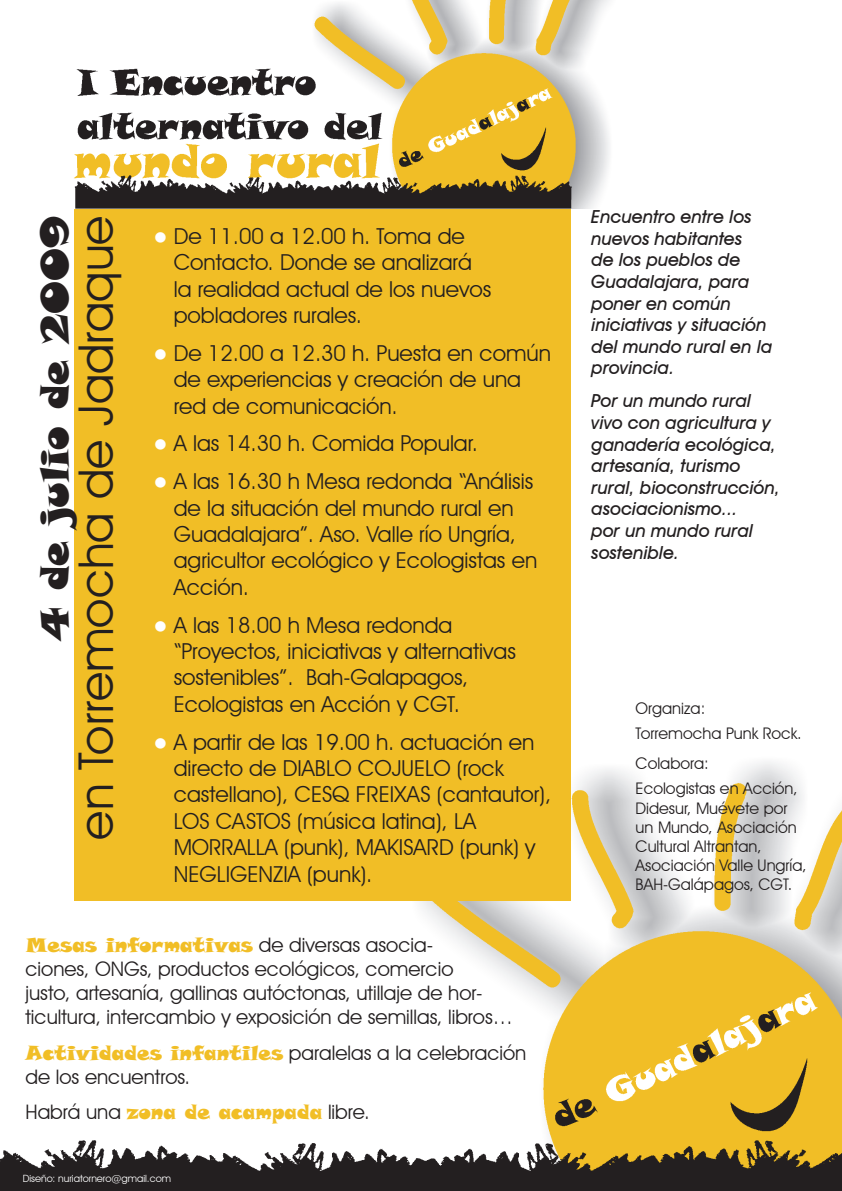
<style>
.page{position:relative;width:842px;height:1191px;background:#fff}
.page>*{position:absolute;margin:0;border:0;box-sizing:border-box;transform-origin:0 0}
.t1{font:48px "Avant Garde IT Cby BT";color:#231f20}
.t2{font:39px "Snap ITC";color:#231f20}
.t3{font:22px/26.4px "Avant Garde IT Cby BT";color:#231f20}
.t4{font:20px/24px "Avant Garde IT Cby BT";color:#231f20}
.t5{font:20px "Snap ITC";color:#f1be26}
.t6{font:italic 500 18px/21.6px "Avant Garde IT Cby BT";color:#231f20}
.t7{font:16px/19.2px "Avant Garde IT Cby BT";color:#231f20}
.t8{font:10px "Avant Garde IT Cby BT";color:#fff}
.s1{color:#fff}
.s2{font-family:"Avant Garde IT Cby BT";color:#231f20}
.s3{font-family:"Snap ITC";color:#f1be26}
</style>
<div class="page">
<img style="left:0;top:762px;width:842px;height:429px">
<div style="left:74px;top:203px;width:497px;height:697px;background:#f1be26"></div>
<img style="left:74px;top:0;width:535px;height:208px">
<h2 class="t2" style="left:29px;top:641px;width:427px;rotate:-90deg">4 de julio de 2009</h2>
<h1 class="t1" style="left:67px;top:839px;width:625px;rotate:-90deg">en Torremocha de Jadraque</h1>
<p class="t6" style="left:591px;top:206px;width:182px">Encuentro entre los nuevos habitantes<br>de los pueblos de<br>Guadalajara, para poner en común iniciativas y situación del mundo rural en la provincia.</p>
<p class="t3" style="left:174px;top:223px;width:319px;text-indent:-20px"><span class="s1">●</span> De 11.00 a 12.00 h. Toma de<br>Contacto. Donde se analizará la realidad actual de los nuevos pobladores rurales.</p>
<p class="t3" style="left:174px;top:339px;width:379px;text-indent:-20px"><span class="s1">●</span> De 12.00 a 12.30 h. Puesta en común de experiencias y creación de una red de comunicación.</p>
<p class="t3" style="left:154px;top:430px;width:326px"><span class="s1">●</span> A las 14.30 h. Comida Popular.</p>
<p class="t3" style="left:174px;top:468px;width:365px;text-indent:-20px"><span class="s1">●</span> A las 16.30 h Mesa redonda “Análisis de la situación del mundo rural en<br>Guadalajara”. Aso. Valle río Ungría, agricultor ecológico y Ecologistas en<br>Acción.</p>
<p class="t3" style="left:174px;top:611px;width:344px;text-indent:-20px"><span class="s1">●</span> A las 18.00 h Mesa redonda “Proyectos, iniciativas y alternativas sostenibles”. Bah-Galapagos,<br>Ecologistas en Acción y CGT.</p>
<p class="t3" style="left:174px;top:728px;width:379px;text-indent:-20px"><span class="s1">●</span> A partir de las 19.00 h. actuación en directo de DIABLO COJUELO (rock castellano), CESQ FREIXAS (cantautor),<br>LOS CASTOS (música latina), LA<br>MORRALLA (punk), MAKISARD (punk) y<br>NEGLIGENZIA (punk).</p>
<p class="t6" style="left:591px;top:390px;width:190px">Por un mundo rural vivo con agricultura y ganadería ecológica, artesanía, turismo rural, bioconstrucción, asociacionismo...<br>por un mundo rural sostenible.</p>
<p class="t7" style="left:636px;top:695px;width:168px;line-height:24.9px">Organiza:<br>Torremocha Punk Rock.</p>
<p class="t7" style="left:636px;top:751px;width:164px;line-height:24.9px">Colabora:<br>Ecologistas en Acción,</p>
<p class="t7" style="left:636px;top:798px;width:173px">Didesur, Muévete por un Mundo, Asociación<br>Cultural Altrantan,<br>Asociación Valle Ungría,<br>BAH-Galápagos, CGT.</p>
<p class="t5" style="left:25px;top:932px;width:409px">Mesas informativas <span class="s2">de diversas asocia-</span></p>
<p class="t4" style="left:25px;top:957px;width:489px">ciones, ONGs, productos ecológicos, comercio<br>justo, artesanía, gallinas autóctonas, utillaje de hor&shy;ticultura, intercambio y exposición de semillas, libros…</p>
<p class="t4" style="left:25px;top:1040px;width:502px"><span class="s3">Actividades infantiles</span> paralelas a la celebración de los encuentros.</p>
<p class="t4" style="left:25px;top:1100px;width:346px">Habrá una <span class="s3">zona de acampada</span> libre.</p>
<p class="t8" style="left:23px;top:1172px;width:150px">Diseño: nuriatornero@gmail.com</p>
</div>
